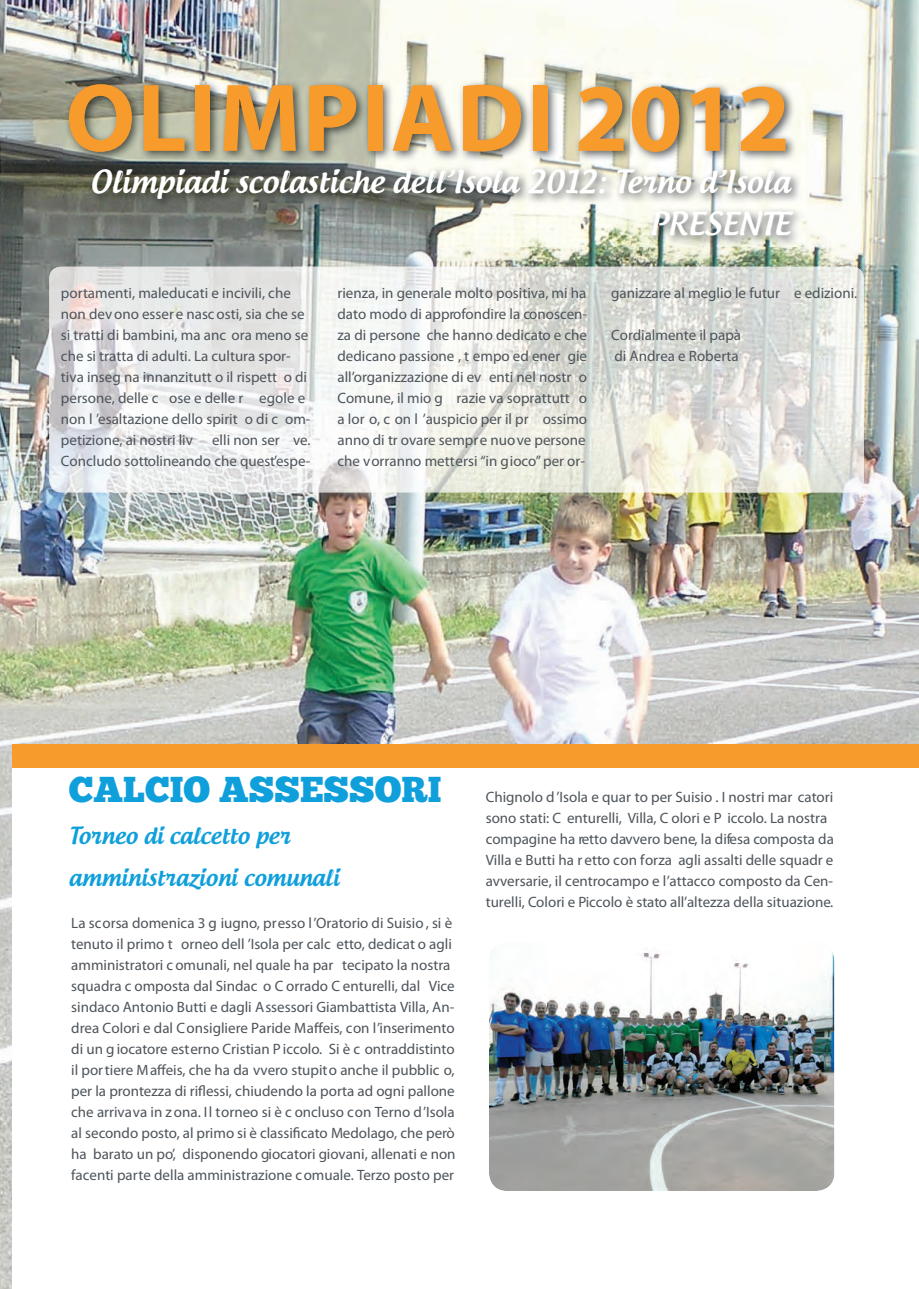
<style>
.page{position:relative;width:919px;height:1289px;background:#fff}
.page>*{position:absolute;margin:0;border:0;box-sizing:border-box;transform-origin:0 0}
.t1{font:700 97.2px "Myriad Pro";letter-spacing:.02em;color:#f89b2d}
.t2{font:36px "Chunk Five";color:#0f9fdb}
.t3{font:500 30.3px/42px "Androgyne";color:#fff;text-align:right}
.t4{font:500 22.5px/42px "Androgyne";color:#0f9fdb}
.t5{font:15px/21px "Myriad Pro";color:#4d545a}
</style>
<div class="page">
<img style="left:0;top:0;width:918px;height:1288px">
<div style="left:13px;top:767px;width:905px;height:521px;background:#fff"></div>
<img style="left:63px;top:79px;width:741px;height:168px">
<img style="left:49px;top:267px;width:814px;height:225px;border-radius:11px">
<img style="left:489px;top:942px;width:345px;height:248px;border-radius:18px">
<div style="left:13px;top:744px;width:905px;height:24px;background:#f89b2d"></div>
<h1 class="t1" style="left:66px;top:55px;width:726px">OLIMPIADI 2012</h1>
<h3 class="t3" style="left:90px;top:163px;width:701px">Olimpiadi scolastiche dell’Isola 2012: Terno d’Isola<br>PRESENTE</h3>
<p class="t5" style="left:61px;top:282px;width:251px">portamenti, maleducati e incivili, che non dev ono esser e nasc osti, sia che se si tratti di bambini, ma anc ora meno se che si tratta di adulti. La cultura spor&shy;tiva inseg na innanzitutt o il rispett o di persone, delle c ose e delle r egole e non l ’esaltazione dello spirit o di c om&shy;petizione, ai nostri liv</p>
<p class="t5" style="left:61px;top:429px;width:251px;text-align:right">elli non ser ve.<br>Concludo sottolineando che quest’espe-</p>
<p class="t5" style="left:337px;top:282px;width:251px;text-align:justify">rienza, in generale molto positiva, mi ha dato modo di approfondire la conoscen&shy;za di persone che hanno dedicato e che dedicano passione , t empo ed ener gie all’organizzazione di ev enti nel nostr o Comune, il mio g razie va soprattutt o a lor o, c on l ’auspicio per il pr ossimo anno di tr ovare sempre nuove persone che vorranno mettersi “in gioco” per or-</p>
<p class="t5" style="left:611px;top:282px;width:247px">ganizzare al meglio le futur e edizioni.</p>
<p class="t5" style="left:611px;top:324px;width:131px">Cordialmente il papà di Andrea e Roberta</p>
<h2 class="t2" style="left:69px;top:775px;width:374px">CALCIO ASSESSORI</h2>
<h3 class="t4" style="left:69px;top:817px;width:272px">Torneo di calcetto per amministrazioni comunali</h3>
<p class="t5" style="left:71px;top:912px;width:386px">La scorsa domenica 3 g iugno, presso l’Oratorio di Suisio , si è tenuto il primo t orneo dell ’Isola per calc etto, dedicat o agli amministratori c omunali, nel quale ha par tecipato la nostra squadra c omposta dal Sindac o C orrado C enturelli, dal Vice sindaco Antonio Butti e dagli Assessori Giambattista Villa, An&shy;drea Colori e dal Consigliere Paride Maffeis, con l’inserimento di un g iocatore esterno Cristian P iccolo. Si è c ontraddistinto il por tiere Maffeis, che ha da vvero stupito anche il pubblic o, per la prontezza di riflessi, chiudendo la porta ad ogni pallone che arrivava in z ona. Il torneo si è c oncluso con Terno d’Isola al secondo posto, al primo si è classificato Medolago, che però ha barato un po’, disponendo giocatori giovani, allenati e non facenti parte della amministrazione comuale. Terzo posto per</p>
<p class="t5" style="left:485px;top:786px;width:349px">Chignolo d ’Isola e quar to per Suisio . I nostri mar catori sono stati: C enturelli, Villa, C olori e P iccolo. La nostra compagine ha retto davvero bene, la difesa composta da Villa e Butti ha r etto con forza agli assalti delle squadr e avversarie, il centrocampo e l’attacco composto da Cen&shy;turelli, Colori e Piccolo è stato all’altezza della situazione.</p>
</div>
